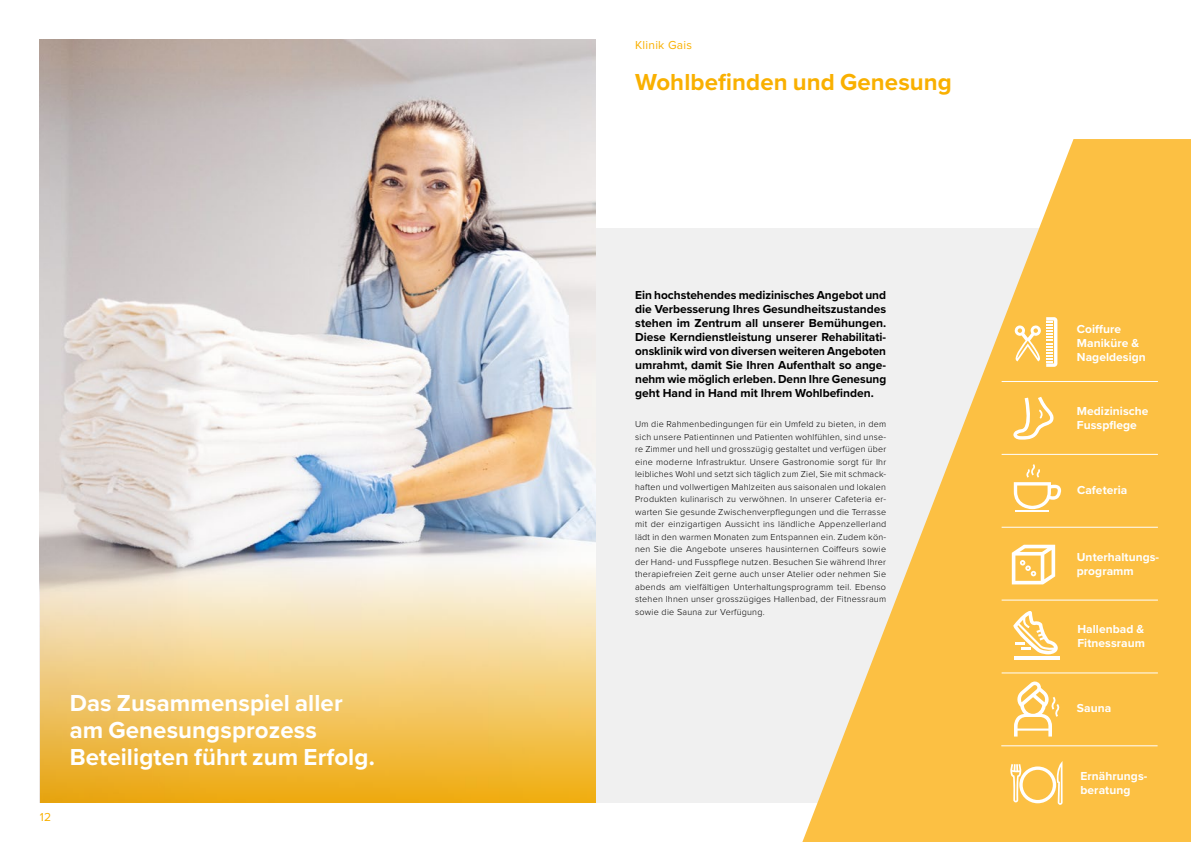
<style>
.page{position:relative;width:1191px;height:842px;background:#fff}
.page>*{position:absolute;margin:0;border:0;box-sizing:border-box;transform-origin:0 0}
.t1{font:700 24px/27px "Proxima Nova";letter-spacing:.005em;color:#fff}
.t2{font:700 24px "Proxima Nova";letter-spacing:.005em;color:#f9b000}
.t3{font:700 12px/14px "Proxima Nova";color:#000;text-align:justify}
.t4{font:700 12px/14px "Proxima Nova";letter-spacing:.005em;color:#fff}
.t5{font:12px "Proxima Nova";letter-spacing:.02em;color:#f9b000}
.t6{font:300 9px/12.5px "Proxima Nova";letter-spacing:.025em;color:#000;text-align:justify}
</style>
<div class="page">
<div style="left:446px;top:228px;width:703px;height:574px;background:#f0f0f0"></div>
<svg style="left:802px;top:139px;width:389px;height:703px;fill:#fcc043"></svg>
<img style="left:40px;top:69px;width:555px;height:733px">
<svg style="left:1014px;top:317px;width:43px;height:50px"></svg>
<svg style="left:1013px;top:397px;width:41px;height:43px"></svg>
<hr style="left:1015px;top:510px;width:34px;height:2px;background:#fff">
<svg style="left:1013px;top:464px;width:48px;height:45px"></svg>
<svg style="left:1011px;top:545px;width:44px;height:39px"></svg>
<hr style="left:1001px;top:381px;width:156px;height:1px;background:#fff">
<hr style="left:1001px;top:454px;width:156px;height:1px;background:#fff">
<hr style="left:1001px;top:527px;width:156px;height:1px;background:#fff">
<hr style="left:1001px;top:600px;width:156px;height:1px;background:#fff">
<hr style="left:1001px;top:672px;width:156px;height:1px;background:#fff">
<hr style="left:1001px;top:745px;width:156px;height:1px;background:#fff">
<hr style="left:1014px;top:656px;width:45px;height:4px;background:#fff">
<svg style="left:1013px;top:610px;width:45px;height:44px"></svg>
<svg style="left:1010px;top:761px;width:52px;height:44px"></svg>
<svg style="left:1014px;top:681px;width:46px;height:55px"></svg>
<h2 class="t5" style="left:40px;top:807px;width:13px">12</h2>
<h1 class="t1" style="left:70px;top:689px;width:306px">Das Zusammenspiel aller am Genesungsprozess<br>Beteiligten führt zum Erfolg.</h1>
<h2 class="t5" style="left:635px;top:36px;width:58px">Klinik Gais</h2>
<h1 class="t2" style="left:635px;top:64px;width:318px">Wohlbefinden und Genesung</h1>
<p class="t3" style="left:635px;top:287px;width:252px">Ein hochstehendes medizinisches Angebot und die Verbesserung Ihres Gesundheitszustandes stehen im Zentrum all unserer Bemühungen.<br>Diese Kerndienstleistung unserer Rehabilitati&shy;onsklinik wird von diversen weiteren Angeboten umrahmt, damit Sie Ihren Aufenthalt so ange&shy;nehm wie möglich erleben. Denn Ihre Genesung geht Hand in Hand mit Ihrem Wohlbefinden.</p>
<p class="t6" style="left:635px;top:417px;width:253px">Um die Rahmenbedingungen für ein Umfeld zu bieten, in dem sich unsere Patientinnen und Patienten wohlfühlen, sind unse&shy;re Zimmer und hell und grosszügig gestaltet und verfügen über eine moderne Infrastruktur. Unsere Gastronomie sorgt für Ihr leibliches Wohl und setzt sich täglich zum Ziel, Sie mit schmack&shy;haften und vollwertigen Mahlzeiten aus saisonalen und lokalen Produkten kulinarisch zu verwöhnen. In unserer Cafeteria er&shy;warten Sie gesunde Zwischenverpflegungen und die Terrasse mit der einzigartigen Aussicht ins ländliche Appenzellerland lädt in den warmen Monaten zum Entspannen ein. Zudem kön&shy;nen Sie die Angebote unseres hausinternen Coiffeurs sowie der Hand- und Fusspflege nutzen. Besuchen Sie während Ihrer therapiefreien Zeit gerne auch unser Atelier oder nehmen Sie abends am vielfältigen Unterhaltungsprogramm teil. Ebenso stehen Ihnen unser grosszügiges Hallenbad, der Fitnessraum sowie die Sauna zur Verfügung.</p>
<h2 class="t4" style="left:1076px;top:321px;width:70px">Coiffure<br>Maniküre &amp;<br>Nageldesign</h2>
<h2 class="t4" style="left:1076px;top:404px;width:73px">Medizinische<br>Fusspflege</h2>
<h2 class="t4" style="left:1077px;top:483px;width:52px">Cafeteria</h2>
<h2 class="t4" style="left:1076px;top:549px;width:84px">Unterhaltungs&shy;programm</h2>
<h2 class="t4" style="left:1077px;top:622px;width:69px">Hallenbad &amp;<br>Fitnessraum</h2>
<h2 class="t4" style="left:1076px;top:700px;width:36px">Sauna</h2>
<h2 class="t4" style="left:1080px;top:769px;width:68px">Ernährungs&shy;beratung</h2>
</div>
